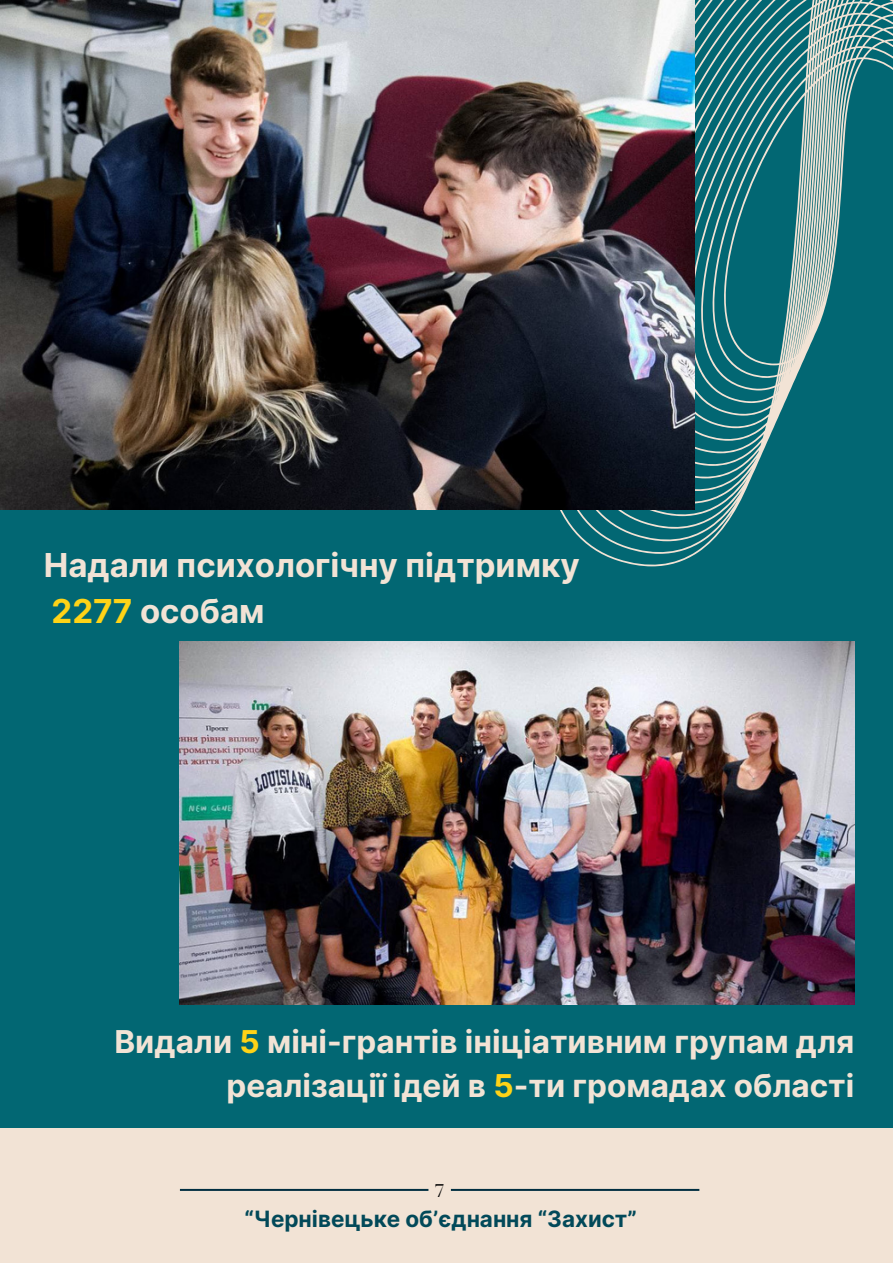
<style>
.page{position:relative;width:893px;height:1264px;background:#fff}
.page>*{position:absolute;margin:0;border:0;box-sizing:border-box;transform-origin:0 0}
.t1{font:700 33px "Inter";color:#f2e3d5}
.t2{font:700 31.5px/43.8px "Inter";color:#f2e3d5;text-align:right}
.t3{font:700 22.5px "Inter";color:#024959}
.t4{font:18px "Noto Serif Display";color:#000}
.s1{color:#ffd317}
</style>
<div class="page">
<div style="left:0;top:0;width:892px;height:1262px;background:#026773"></div>
<img style="left:180px;top:641px;width:674px;height:363px">
<div style="left:0;top:1128px;width:892px;height:134px;background:#f2e3d5"></div>
<svg style="left:180px;top:1188px;width:519px;height:2px"></svg>
<svg style="left:538px;top:0;width:354px;height:567px"></svg>
<img style="left:0;top:0;width:694px;height:509px">
<p class="t1" style="left:44px;top:545px;width:537px">Надали психологічну підтримку</p>
<p class="t1" style="left:52px;top:591px;width:214px"><span class="s1">2277</span> особам</p>
<p class="t2" style="left:114px;top:1019px;width:741px">Видали <span class="s1">5</span> міні-грантів ініціативним групам для реалізації ідей в <span class="s1">5</span>-ти громадах області</p>
<p class="t4" style="left:434px;top:1177px;width:12px">7</p>
<p class="t3" style="left:244px;top:1205px;width:394px">“Чернівецьке об’єднання “Захист”</p>
</div>
